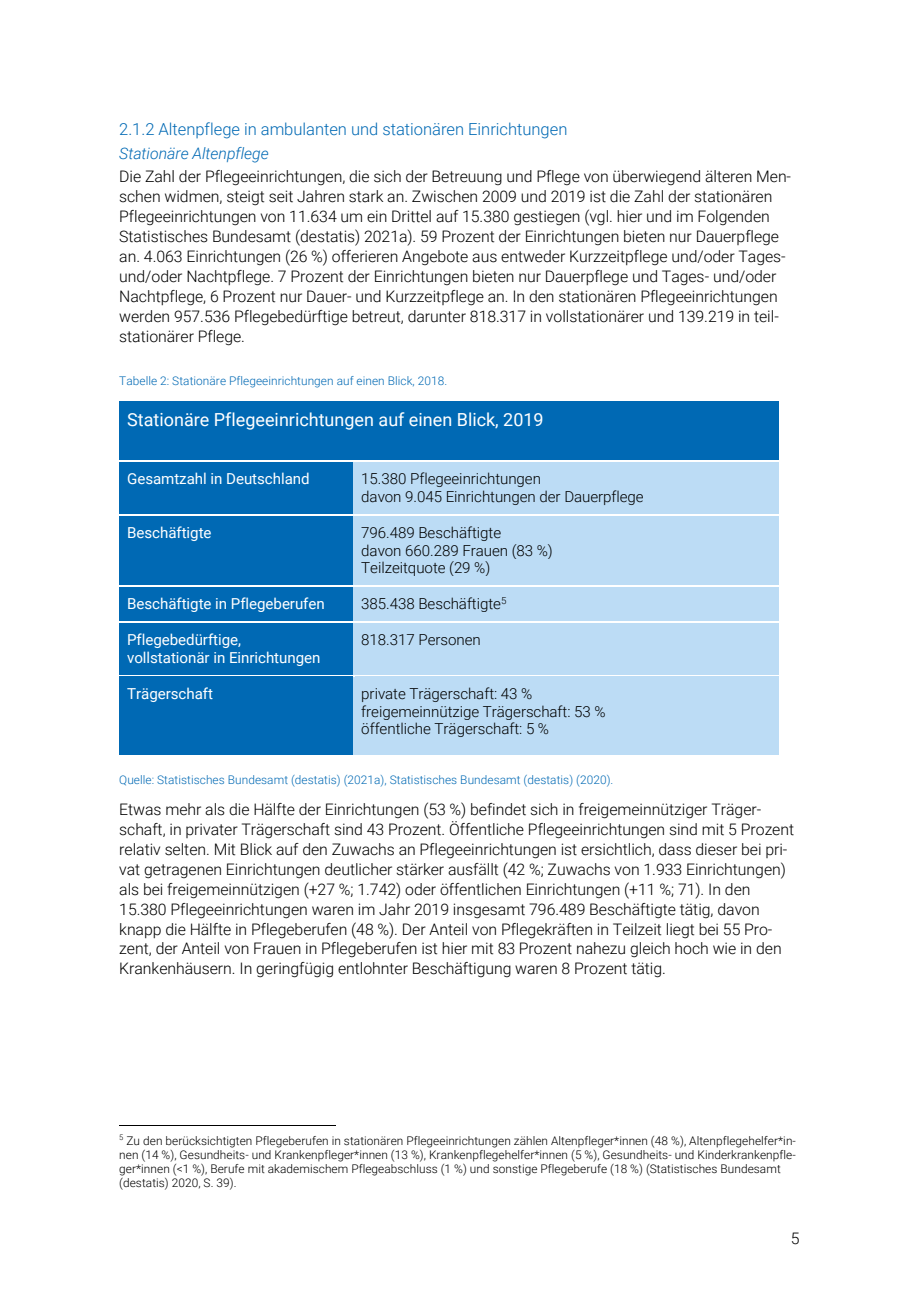
<style>
.page{position:relative;width:919px;height:1289px;background:#fff}
.page>*{position:absolute;margin:0;border:0;box-sizing:border-box;transform-origin:0 0}
.t1{font:18px "Roboto";color:#fff}
.t2{font:300 16.5px "Roboto";color:#0069b4}
.t3{font:300 15.9px/20px "Roboto";letter-spacing:-.005em;color:#000}
.t4{font:italic 300 15.9px "Roboto";letter-spacing:-.005em;color:#0069b4}
.t5{font:300 15.15px/17.7px "Roboto";letter-spacing:-.005em;color:#000}
.t6{font:15.15px/17.7px "Roboto";letter-spacing:-.005em;color:#fff}
.t7{font:300 11.85px/14.1px "Roboto";letter-spacing:.005em;color:#000}
.t8{font:300 11.85px "Roboto";letter-spacing:.005em;color:#0069b4}
</style>
<div class="page">
<div style="left:119px;top:401px;width:659px;height:59px;background:#0069b4"></div>
<div style="left:119px;top:462px;width:234px;height:52px;background:#0069b4"></div>
<div style="left:353px;top:462px;width:425px;height:52px;background:#bcdcf5"></div>
<div style="left:119px;top:515px;width:234px;height:70px;background:#0069b4"></div>
<div style="left:353px;top:515px;width:425px;height:70px;background:#bcdcf5"></div>
<hr style="left:119px;top:514px;width:234px;height:2px;background:#fff">
<hr style="left:355px;top:514px;width:423px;height:2px;background:#fff">
<div style="left:119px;top:586px;width:234px;height:35px;background:#0069b4"></div>
<div style="left:361px;top:595px;width:409px;height:18px;background:#bcdcf5"></div>
<svg style="left:353px;top:587px;width:2px;height:8px"></svg>
<div style="left:355px;top:586px;width:423px;height:9px;background:#bcdcf5"></div>
<div style="left:353px;top:612px;width:425px;height:9px;background:#bcdcf5"></div>
<div style="left:119px;top:622px;width:234px;height:53px;background:#0069b4"></div>
<div style="left:353px;top:622px;width:425px;height:53px;background:#bcdcf5"></div>
<div style="left:119px;top:676px;width:234px;height:79px;background:#0069b4"></div>
<div style="left:353px;top:676px;width:425px;height:79px;background:#bcdcf5"></div>
<hr style="left:119px;top:1125px;width:216px;height:1px;background:#000">
<p class="t2" style="left:119px;top:117px;width:449px">2.1.2 Altenpflege in ambulanten und stationären Einrichtungen</p>
<p class="t4" style="left:119px;top:142px;width:151px">Stationäre Altenpflege</p>
<p class="t3" style="left:119px;top:166px;width:673px">Die Zahl der Pflegeeinrichtungen, die sich der Betreuung und Pflege von überwiegend älteren Men&shy;schen widmen, steigt seit Jahren stark an. Zwischen 2009 und 2019 ist die Zahl der stationären Pflegeeinrichtungen von 11.634 um ein Drittel auf 15.380 gestiegen (vgl. hier und im Folgenden Statistisches Bundesamt (destatis) 2021a). 59 Prozent der Einrichtungen bieten nur Dauerpflege an. 4.063 Einrichtungen (26 %) offerieren Angebote aus entweder Kurzzeitpflege und/oder Tages&shy;und/oder Nachtpflege. 7 Prozent der Einrichtungen bieten nur Dauerpflege und Tages- und/oder Nachtpflege, 6 Prozent nur Dauer- und Kurzzeitpflege an. In den stationären Pflegeeinrichtungen werden 957.536 Pflegebedürftige betreut, darunter 818.317 in vollstationärer und 139.219 in teil&shy;stationärer Pflege.</p>
<p class="t8" style="left:119px;top:372px;width:329px">Tabelle 2: Stationäre Pflegeeinrichtungen auf einen Blick, 2018.</p>
<p class="t1" style="left:127px;top:407px;width:418px">Stationäre Pflegeeinrichtungen auf einen Blick, 2019</p>
<p class="t6" style="left:127px;top:469px;width:184px">Gesamtzahl in Deutschland</p>
<p class="t5" style="left:361px;top:469px;width:284px">15.380 Pflegeeinrichtungen<br>davon 9.045 Einrichtungen der Dauerpflege</p>
<p class="t6" style="left:127px;top:523px;width:86px">Beschäftigte</p>
<p class="t5" style="left:361px;top:523px;width:193px">796.489 Beschäftigte<br>davon 660.289 Frauen (83 %)<br>Teilzeitquote (29 %)</p>
<p class="t6" style="left:127px;top:594px;width:199px">Beschäftigte in Pflegeberufen</p>
<p class="t5" style="left:361px;top:594px;width:147px">385.438 Beschäftigte<sup>5</sup></p>
<p class="t6" style="left:127px;top:630px;width:195px">Pflegebedürftige, vollstationär in Einrichtungen</p>
<p class="t5" style="left:361px;top:630px;width:121px">818.317 Personen</p>
<p class="t6" style="left:127px;top:684px;width:87px">Trägerschaft</p>
<p class="t5" style="left:361px;top:684px;width:246px">private Trägerschaft: 43 % freigemeinnützige Trägerschaft: 53 % öffentliche Trägerschaft: 5 %</p>
<p class="t8" style="left:119px;top:771px;width:495px">Quelle: Statistisches Bundesamt (destatis) (2021a), Statistisches Bundesamt (destatis) (2020).</p>
<p class="t3" style="left:119px;top:798px;width:676px">Etwas mehr als die Hälfte der Einrichtungen (53 %) befindet sich in freigemeinnütziger Träger&shy;schaft, in privater Trägerschaft sind 43 Prozent. Öffentliche Pflegeeinrichtungen sind mit 5 Prozent relativ selten. Mit Blick auf den Zuwachs an Pflegeeinrichtungen ist ersichtlich, dass dieser bei pri&shy;vat getragenen Einrichtungen deutlicher stärker ausfällt (42 %; Zuwachs von 1.933 Einrichtungen) als bei freigemeinnützigen (+27 %; 1.742) oder öffentlichen Einrichtungen (+11 %; 71). In den 15.380 Pflegeeinrichtungen waren im Jahr 2019 insgesamt 796.489 Beschäftigte tätig, davon knapp die Hälfte in Pflegeberufen (48 %). Der Anteil von Pflegekräften in Teilzeit liegt bei 55 Pro&shy;zent, der Anteil von Frauen in Pflegeberufen ist hier mit 83 Prozent nahezu gleich hoch wie in den Krankenhäusern. In geringfügig entlohnter Beschäftigung waren 8 Prozent tätig.</p>
<p class="t7" style="left:119px;top:1132px;width:678px"><sup>5</sup> Zu den berücksichtigten Pflegeberufen in stationären Pflegeeinrichtungen zählen Altenpfleger*innen (48 %), Altenpflegehelfer*in&shy;nen (14 %), Gesundheits- und Krankenpfleger*innen (13 %), Krankenpflegehelfer*innen (5 %), Gesundheits- und Kinderkrankenpfle&shy;ger*innen (&lt;1 %), Berufe mit akademischem Pflegeabschluss (1 %) und sonstige Pflegeberufe (18 %) (Statistisches Bundesamt (destatis) 2020, S. 39).</p>
<p class="t3" style="left:790px;top:1227px;width:10px">5</p>
</div>
